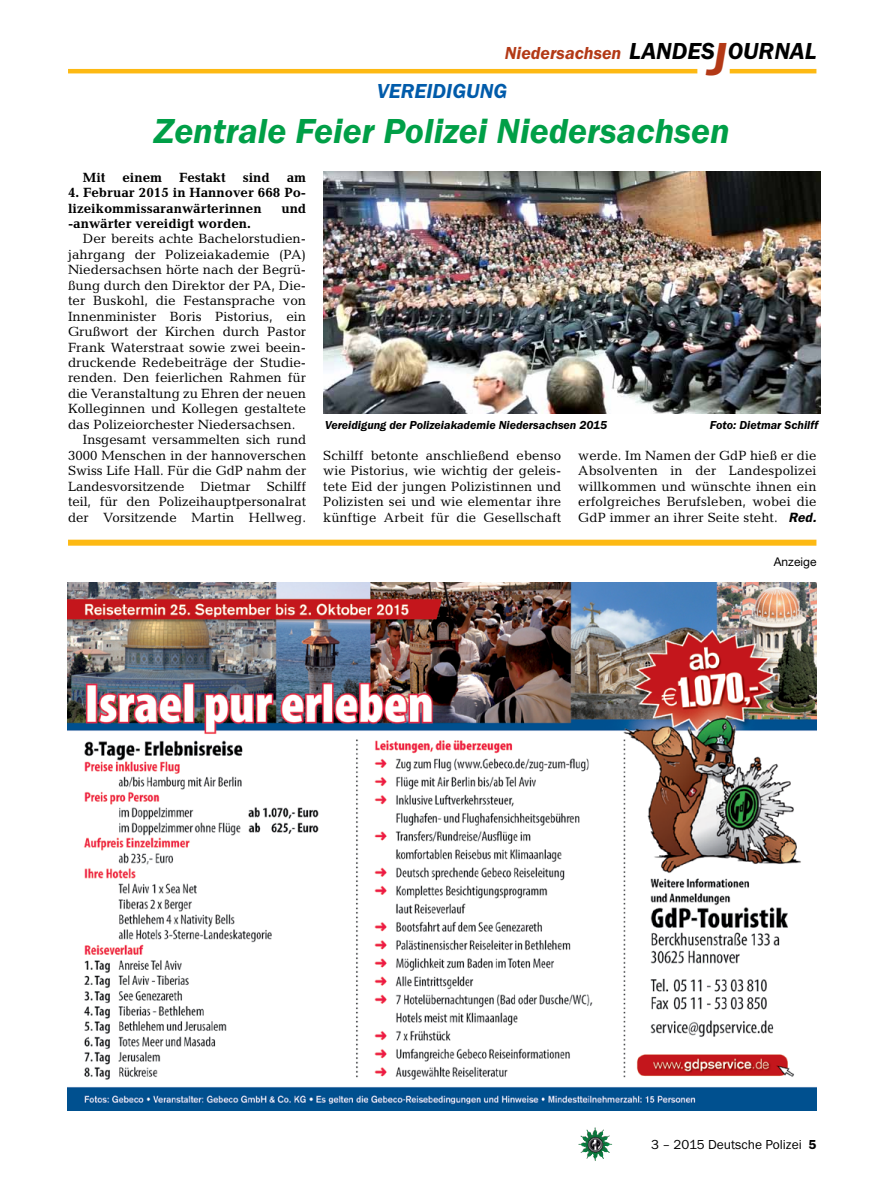
<style>
.page{position:relative;width:893px;height:1191px;background:#fff}
.page>*{position:absolute;margin:0;border:0;box-sizing:border-box;transform-origin:0 0}
.t1{font:italic 600 36px "Franklin Gothic Itc T";color:#009f47}
.t2{font:italic 600 24px "Franklin Gothic Itc T";color:#000}
.t3{font:italic 600 21px "Franklin Gothic Itc T";color:#005baa}
.t4{font:italic 600 18px "Franklin Gothic Itc T";color:#b33916}
.t5{font:13.5px/15.5px "Candida";color:#000;text-align:justify}
.t6{font:700 13.5px/15.5px "Candida";color:#000}
.t7{font:13.5px "Franklin Gothic Itc T";color:#000}
.t8{font:italic 600 12px "Franklin Gothic Itc T";color:#000}
.t9{font:12px "Helvetica Neue";color:#000}
.s1{font-size:48px;color:#b33916}
.s2{font-family:"Franklin Gothic";font-weight:600;font-style:italic}
.s3{font-weight:600}
</style>
<div class="page">
<img style="left:578px;top:1127px;width:17px;height:25px">
<hr style="left:730px;top:69px;width:86px;height:4px;background:#fdb913">
<hr style="left:68px;top:69px;width:629px;height:4px;background:#fdb913">
<img style="left:67px;top:582px;width:749px;height:528px">
<div style="left:68px;top:539px;width:748px;height:6px;background:#fdb913"></div>
<img style="left:323px;top:171px;width:497px;height:242px">
<h2 class="t2" style="left:629px;top:37px;width:189px">LANDES<span class="s1">J</span>OURNAL</h2>
<h3 class="t4" style="left:505px;top:42px;width:118px">Niedersachsen</h3>
<h3 class="t3" style="left:377px;top:79px;width:90px">Vereidigung</h3>
<h1 class="t1" style="left:154px;top:110px;width:578px">Zentrale Feier Polizei Niedersachsen</h1>
<p class="t6" style="left:83px;top:169px;width:24px">Mit</p>
<p class="t6" style="left:122px;top:169px;width:41px">einem</p>
<p class="t6" style="left:179px;top:169px;width:48px">Festakt</p>
<p class="t6" style="left:243px;top:169px;width:28px">sind</p>
<p class="t6" style="left:287px;top:169px;width:21px">am</p>
<p class="t6" style="left:68px;top:185px;width:240px">4. Februar 2015 in Hannover 668 Po&shy;lizeikommissaranwärterinnen</p>
<p class="t6" style="left:281px;top:200px;width:26px">und</p>
<p class="t6" style="left:68px;top:216px;width:184px">-anwärter vereidigt worden.</p>
<p class="t5" style="left:83px;top:231px;width:225px">Der bereits achte Bachelorstudien-</p>
<p class="t5" style="left:68px;top:247px;width:240px">jahrgang der Polizeiakademie (PA)</p>
<p class="t5" style="left:68px;top:262px;width:240px">Niedersachsen hörte nach der Begrü-</p>
<p class="t5" style="left:68px;top:277px;width:240px">ßung durch den Direktor der PA, Die-</p>
<p class="t5" style="left:68px;top:293px;width:240px">ter Buskohl, die Festansprache von</p>
<p class="t5" style="left:68px;top:308px;width:240px">Innenminister Boris Pistorius, ein</p>
<p class="t5" style="left:68px;top:324px;width:240px">Grußwort der Kirchen durch Pastor</p>
<p class="t5" style="left:68px;top:339px;width:240px">Frank Waterstraat sowie zwei beein-</p>
<p class="t5" style="left:68px;top:355px;width:240px">druckende Redebeiträge der Studie-</p>
<p class="t5" style="left:68px;top:370px;width:240px">renden. Den feierlichen Rahmen für</p>
<p class="t5" style="left:68px;top:386px;width:240px">die Veranstaltung zu Ehren der neuen</p>
<p class="t5" style="left:68px;top:401px;width:240px">Kolleginnen und Kollegen gestaltete</p>
<p class="t5" style="left:68px;top:416px;width:229px">das Polizeiorchester Niedersachsen.</p>
<p class="t5" style="left:83px;top:432px;width:225px">Insgesamt versammelten sich rund</p>
<p class="t5" style="left:68px;top:447px;width:240px">3000 Menschen in der hannoverschen</p>
<p class="t5" style="left:68px;top:463px;width:240px">Swiss Life Hall. Für die GdP nahm der</p>
<p class="t5" style="left:68px;top:478px;width:240px">Landesvorsitzende Dietmar Schilff</p>
<p class="t5" style="left:68px;top:494px;width:240px">teil, für den Polizeihauptpersonalrat</p>
<p class="t5" style="left:68px;top:509px;width:240px">der Vorsitzende Martin Hellweg.</p>
<p class="t8" style="left:325px;top:418px;width:284px">Vereidigung der Polizeiakademie Niedersachsen 2015</p>
<p class="t8" style="left:710px;top:418px;width:110px">Foto: Dietmar Schilff</p>
<p class="t5" style="left:578px;top:447px;width:240px">werde. Im Namen der GdP hieß er die Absolventen in der Landespolizei willkommen und wünschte ihnen ein erfolgreiches Berufsleben, wobei die GdP immer an ihrer Seite steht. <span class="s2">Red.</span></p>
<p class="t5" style="left:323px;top:447px;width:240px">Schilff betonte anschließend ebenso wie Pistorius, wie wichtig der geleis&shy;tete Eid der jungen Polizistinnen und Polizisten sei und wie elementar ihre künftige Arbeit für die Gesellschaft</p>
<p class="t9" style="left:774px;top:555px;width:44px">Anzeige</p>
<p class="t7" style="left:651px;top:1136px;width:167px">3 – 2015 Deutsche Polizei <span class="s3">5</span></p>
</div>
